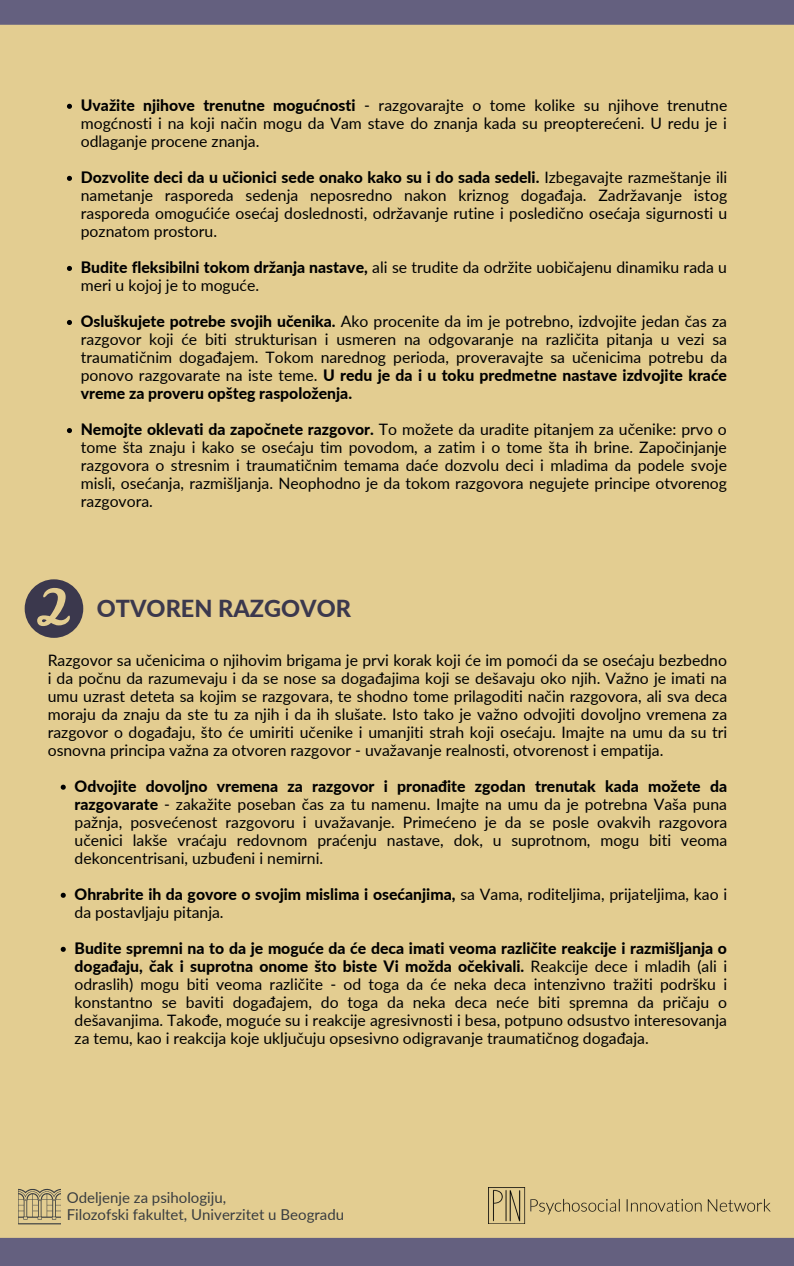
<style>
.page{position:relative;width:794px;height:1266px;background:#fff}
.page>*{position:absolute;margin:0;border:0;box-sizing:border-box;transform-origin:0 0}
.t1{font:800 23.48px "Lato";color:#3b384d}
.t2{font:15.75px/18px "Lato";color:#000;text-align:justify}
.t3{font:15px "Lato";color:#393d40}
.s1{font-weight:800}
</style>
<div class="page">
<div style="left:0;top:0;width:793px;height:1266px;background:#e3cd91"></div>
<div style="left:0;top:1238px;width:793px;height:28px;background:#64607f"></div>
<img style="left:488px;top:1187px;width:282px;height:36px">
<svg style="left:18px;top:1189px;width:42px;height:35px"></svg>
<div style="left:0;top:0;width:793px;height:25px;background:#64607f"></div>
<svg style="left:67px;top:104px;width:5px;height:5px"></svg>
<svg style="left:67px;top:176px;width:5px;height:5px"></svg>
<svg style="left:67px;top:266px;width:5px;height:5px"></svg>
<svg style="left:67px;top:320px;width:5px;height:5px"></svg>
<svg style="left:67px;top:428px;width:5px;height:5px"></svg>
<svg style="left:61px;top:784px;width:5px;height:6px"></svg>
<svg style="left:61px;top:892px;width:5px;height:6px"></svg>
<svg style="left:61px;top:947px;width:5px;height:5px"></svg>
<svg style="left:25px;top:579px;width:58px;height:59px"></svg>
<p class="t2" style="left:81px;top:96px;width:647px"><span class="s1">Uvažite njihove trenutne mogućnosti</span> - razgovarajte o tome kolike su njihove trenutne mogćnosti i na koji način mogu da Vam stave do znanja kada su preopterećeni. U redu je i odlaganje procene znanja.</p>
<p class="t2" style="left:81px;top:168px;width:647px"><span class="s1">Dozvolite deci da u učionici sede onako kako su i do sada sedeli.</span> Izbegavajte razmeštanje ili nametanje rasporeda sedenja neposredno nakon kriznog događaja. Zadržavanje istog rasporeda omogućiće osećaj doslednosti, održavanje rutine i posledično osećaja sigurnosti u poznatom prostoru.</p>
<p class="t2" style="left:81px;top:258px;width:647px"><span class="s1">Budite fleksibilni tokom držanja nastave,</span> ali se trudite da održite uobičajenu dinamiku rada u meri u kojoj je to moguće.</p>
<p class="t2" style="left:81px;top:312px;width:647px"><span class="s1">Osluškujete potrebe svojih učenika.</span> Ako procenite da im je potrebno, izdvojite jedan čas za razgovor koji će biti strukturisan i usmeren na odgovaranje na različita pitanja u vezi sa traumatičnim događajem. Tokom narednog perioda, proveravajte sa učenicima potrebu da ponovo razgovarate na iste teme. <span class="s1">U redu je da i u toku predmetne nastave izdvojite kraće vreme za proveru opšteg raspoloženja.</span></p>
<p class="t2" style="left:81px;top:420px;width:647px"><span class="s1">Nemojte oklevati da započnete razgovor.</span> To možete da uradite pitanjem za učenike: prvo o tome šta znaju i kako se osećaju tim povodom, a zatim i o tome šta ih brine. Započinjanje razgovora o stresnim i traumatičnim temama daće dozvolu deci i mladima da podele svoje misli, osećanja, razmišljanja. Neophodno je da tokom razgovora negujete principe otvorenog razgovora.</p>
<p class="t1" style="left:97px;top:594px;width:255px">OTVOREN RAZGOVOR</p>
<p class="t2" style="left:48px;top:651px;width:680px">Razgovor sa učenicima o njihovim brigama je prvi korak koji će im pomoći da se osećaju bezbedno i da počnu da razumevaju i da se nose sa događajima koji se dešavaju oko njih. Važno je imati na umu uzrast deteta sa kojim se razgovara, te shodno tome prilagoditi način razgovora, ali sva deca moraju da znaju da ste tu za njih i da ih slušate. Isto tako je važno odvojiti dovoljno vremena za razgovor o događaju, što će umiriti učenike i umanjiti strah koji osećaju. Imajte na umu da su tri osnovna principa važna za otvoren razgovor - uvažavanje realnosti, otvorenost i empatija.</p>
<p class="t2" style="left:74px;top:777px;width:654px"><span class="s1">Odvojite dovoljno vremena za razgovor i pronađite zgodan trenutak kada možete da razgovarate</span> - zakažite poseban čas za tu namenu. Imajte na umu da je potrebna Vaša puna pažnja, posvećenost razgovoru i uvažavanje. Primećeno je da se posle ovakvih razgovora učenici lakše vraćaju redovnom praćenju nastave, dok, u suprotnom, mogu biti veoma dekoncentrisani, uzbuđeni i nemirni.</p>
<p class="t2" style="left:74px;top:885px;width:654px"><span class="s1">Ohrabrite ih da govore o svojim mislima i osećanjima,</span> sa Vama, roditeljima, prijateljima, kao i da postavljaju pitanja.</p>
<p class="t2" style="left:74px;top:939px;width:654px"><span class="s1">Budite spremni na to da je moguće da će deca imati veoma različite reakcije i razmišljanja o događaju, čak i suprotna onome što biste Vi možda očekivali.</span> Reakcije dece i mladih (ali i odraslih) mogu biti veoma različite - od toga da će neka deca intenzivno tražiti podršku i konstantno se baviti događajem, do toga da neka deca neće biti spremna da pričaju o dešavanjima. Takođe, moguće su i reakcije agresivnosti i besa, potpuno odsustvo interesovanja za temu, kao i reakcija koje uključuju opsesivno odigravanje traumatičnog događaja.</p>
<p class="t3" style="left:67px;top:1188px;width:161px">Odeljenje za psihologiju,</p>
<p class="t3" style="left:67px;top:1205px;width:279px">Filozofski fakultet, Univerzitet u Beogradu</p>
</div>
